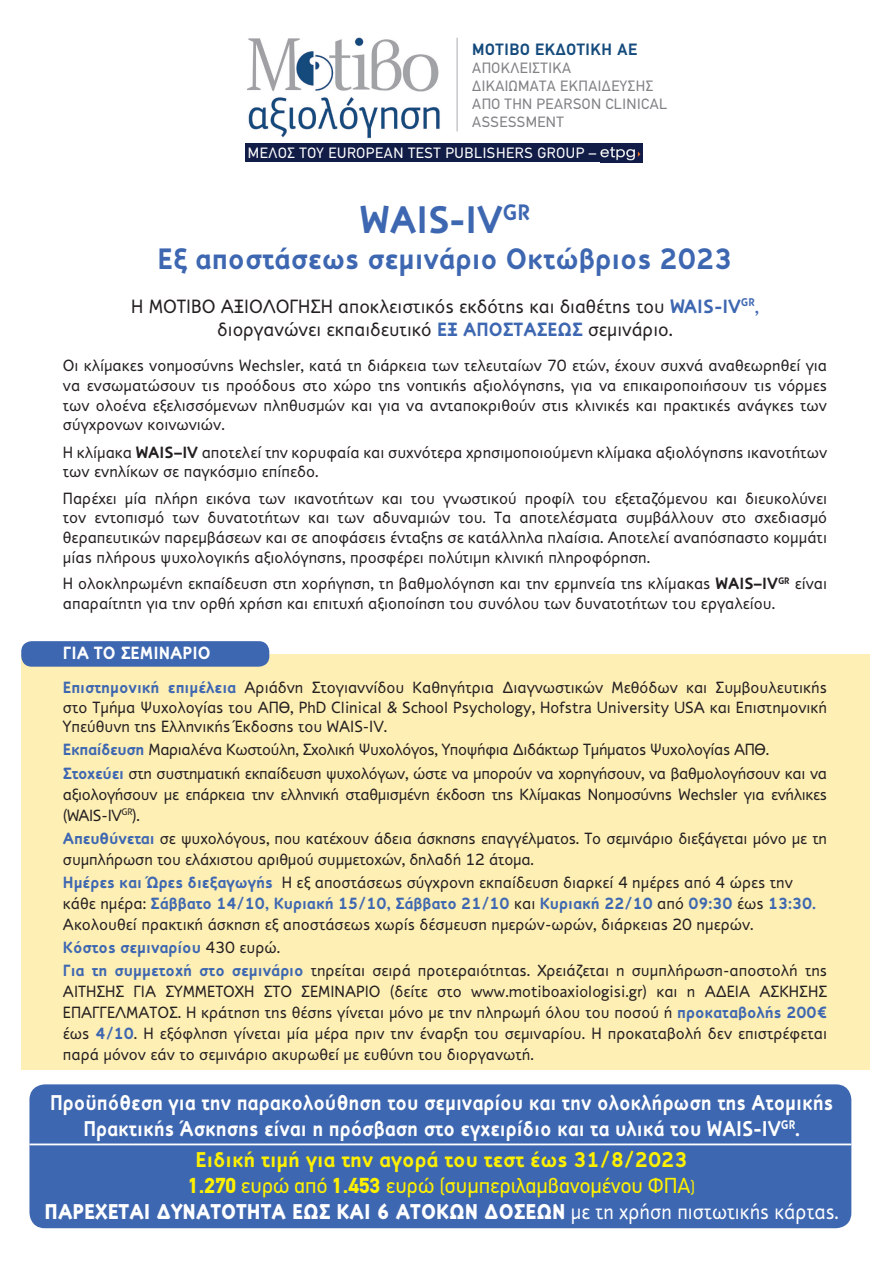
<style>
.page{position:relative;width:893px;height:1263px;background:#fff}
.page>*{position:absolute;margin:0;border:0;box-sizing:border-box;transform-origin:0 0}
.t1{font:700 39px "PF Textbook";color:#3e67b1}
.t2{font:700 30px "PF Textbook";color:#3e67b1}
.t3{font:700 21.75px/26.1px "PF Textbook";color:#fff;text-align:center;scale:.93 1}
.t4{font:900 21.75px "PF Textbook";color:#fff;scale:.93 1}
.t5{font:21.75px "PF Din Text";color:#fff101}
.t6{font:700 21.75px "PF Textbook";color:#fff101}
.t7{font:19.5px/23.4px "PF Textbook";color:#231f20;text-align:center}
.t8{font:700 18px "PF Textbook";color:#fff}
.t9{font:16.5px/19.8px "PF Textbook";color:#231f20}
.t10{font:16.5px/23.1px "PF Textbook";letter-spacing:-.02em;color:#231f20}
.t11{font:700 16.5px "PF Din Text";letter-spacing:.04em;color:#144a7c}
.t12{font:15px/18px "PF Din Text";letter-spacing:.03em;color:#808285}
.t13{font:15px "PF Din Text";letter-spacing:.04em;color:#fff}
.s1{font-weight:700;color:#3e67b1}
.s2{color:#3e67b1}
.s3{font-weight:700}
.s4{font-weight:900}
.s5{font-size:18.15px}
.s6{font-weight:400}
</style>
<div class="page">
<div style="left:21px;top:654px;width:849px;height:415px;background:#feefb5"></div>
<div style="left:21px;top:641px;width:248px;height:26px;background:#3e67b1;border-radius:10px"></div>
<div style="left:245px;top:143px;width:390px;height:19px;background:#111c47"></div>
<img style="left:248px;top:37px;width:192px;height:102px">
<hr style="left:456px;top:38px;width:2px;height:93px;background:#bcbdc0">
<img style="left:600px;top:143px;width:42px;height:19px">
<div style="left:29px;top:1084px;width:822px;height:144px;background:#3e67b1;border-radius:15px"></div>
<hr style="left:29px;top:1143px;width:822px;height:2px;background:#fff">
<p class="t11" style="left:472px;top:39px;width:166px">MOTIBO ΕΚΔΟΤΙΚΗ ΑE</p>
<p class="t12" style="left:472px;top:59px;width:197px">ΑΠΟΚΛΕΙΣΤΙΚΆ<br>ΔΙΚΑΙΏΜΑΤΑ ΕΚΠΑΊΔΕΥΣΗΣ<br>ΑΠΌ ΤΗΝ PEARSON CLINICAL<br>ASSESSMENT</p>
<p class="t13" style="left:248px;top:144px;width:389px">ΜΕΛΟΣ ΤΟΥ EUROPEAN TEST PUBLISHERS GROUP – ETPG</p>
<h1 class="t1" style="left:360px;top:197px;width:172px">WAIS-IV<sup>GR</sup></h1>
<h2 class="t2" style="left:157px;top:241px;width:577px">Εξ αποστάσεως σεμινάριο Οκτώβριος 2023</h2>
<p class="t7" style="left:131px;top:295px;width:629px">Η ΜΟΤΙΒΟ ΑΞΙΟΛΟΓΗΣΗ αποκλειστικός εκδότης και διαθέτης του <span class="s1">WAIS-IV</span><sup>GR</sup><span class="s2">, </span>διοργανώνει εκπαιδευτικό <span class="s1">ΕΞ ΑΠΟΣΤΑΣΕΩΣ</span> σεμινάριο.</p>
<p class="t9" style="left:63px;top:356px;width:766px;text-align:justify">Οι κλίμακες νοημοσύνης Wechsler, κατά τη διάρκεια των τελευταίων 70 ετών, έχουν συχνά αναθεωρηθεί για να ενσωματώσουν τις προόδους στο χώρο της νοητικής αξιολόγησης, για να επικαιροποιήσουν τις νόρμες των ολοένα εξελισσόμενων πληθυσμών και για να ανταποκριθούν στις κλινικές και πρακτικές ανάγκες των σύγχρονων κοινωνιών.</p>
<p class="t9" style="left:63px;top:442px;width:766px">Η κλίμακα <span class="s3">WAIS–IV</span> αποτελεί την κορυφαία και συχνότερα χρησιµοποιούµενη κλίµακα αξιολόγησης ικανοτήτων των ενηλίκων σε παγκόσµιο επίπεδο.</p>
<p class="t9" style="left:63px;top:488px;width:766px;text-align:justify">Παρέχει μία πλήρη εικόνα των ικανοτήτων και του γνωστικού προφίλ του εξεταζόμενου και διευκολύνει τον εντοπισμό των δυνατοτήτων και των αδυναμιών του. Τα αποτελέσµατα συμβάλλουν στο σχεδιασµό θεραπευτικών παρεµβάσεων και σε αποφάσεις ένταξης σε κατάλληλα πλαίσια. Αποτελεί αναπόσπαστο κομμάτι μίας πλήρους ψυχολογικής αξιολόγησης, προσφέρει πολύτιμη κλινική πληροφόρηση.</p>
<p class="t9" style="left:63px;top:574px;width:766px">Η ολοκληρωμένη εκπαίδευση στη χορήγηση, τη βαθμολόγηση και την ερμηνεία της κλίμακας <span class="s3">WAIS–IV</span><sup>GR</sup> είναι απαραίτητη για την ορθή χρήση και επιτυχή αξιοποίηση του συνόλου των δυνατοτήτων του εργαλείου.</p>
<p class="t8" style="left:63px;top:642px;width:149px">ΓΙΑ ΤΟ ΣΕΜΙΝΆΡΙΟ</p>
<p class="t9" style="left:63px;top:677px;width:766px;text-align:justify"><span class="s1">Επιστημονική επιμέλεια</span> Αριάδνη Στογιαννίδου Καθηγήτρια Διαγνωστικών Μεθόδων και Συμβουλευτικής στο Τμήμα Ψυχολογίας του ΑΠΘ, PhD Clinical &amp; School Psychology, Hofstra University USA και Επιστημονική Υπεύθυνη της Ελληνικής Έκδοσης του WAIS-IV.</p>
<p class="t10" style="left:63px;top:738px;width:766px"><span class="s1">Εκπαίδευση</span> Μαριαλένα Κωστούλη, Σχολική Ψυχολόγος, Υποψήφια Διδάκτωρ Τμήματος Ψυχολογίας ΑΠΘ.<br><span class="s1">Στοχεύει</span> στη συστηματική εκπαίδευση ψυχολόγων, ώστε να μπορούν να χορηγήσουν, να βαθμολογήσουν και να</p>
<p class="t10" style="left:63px;top:784px;width:766px;line-height:21px">αξιολογήσουν με επάρκεια την ελληνική σταθμισμένη έκδοση της Κλίμακας Νοημοσύνης Wechsler για ενήλικες (WAIS-IV<sup>GR</sup>).</p>
<p class="t9" style="left:63px;top:828px;width:766px;line-height:21px"><span class="s1">Απευθύνεται</span> σε ψυχολόγους, που κατέχουν άδεια άσκησης επαγγέλματος. Το σεμινάριο διεξάγεται μόνο με τη συμπλήρωση του ελάχιστου αριθμού συμμετοχών, δηλαδή 12 άτομα.</p>
<p class="t9" style="left:63px;top:872px;width:755px;line-height:21px"><span class="s1">Ημέρες και Ώρες διεξαγωγής</span> Η εξ αποστάσεως σύγχρονη εκπαίδευση διαρκεί 4 ημέρες από 4 ώρες την κάθε ημέρα: <span class="s1">Σάββατο 14/10, Κυριακή 15/10, Σάββατο 21/10</span> και <span class="s1">Κυριακή 22/10</span> από <span class="s1">09:30</span> έως <span class="s1">13:30.<br></span>Ακολουθεί πρακτική άσκηση εξ αποστάσεως χωρίς δέσμευση ημερών-ωρών, διάρκειας 20 ημερών.</p>
<p class="t9" style="left:63px;top:936px;width:766px;line-height:23.1px"><span class="s1">Κόστος σεμιναρίου</span> 430 ευρώ.<br><span class="s1">Για τη συμμετοχή στο σεμινάριο</span> τηρείται σειρά προτεραιότητας. Χρειάζεται η συμπλήρωση-αποστολή της</p>
<p class="t9" style="left:63px;top:981px;width:766px;line-height:21px;text-align:justify">ΑΙΤΗΣΗΣ ΓΙΑ ΣΥΜΜΕΤΟΧΗ ΣΤΟ ΣΕΜΙΝΑΡΙΟ (δείτε στο www.motiboaxiologisi.gr) και η ΑΔΕΙΑ ΑΣΚΗΣΗΣ ΕΠΑΓΓΕΛΜΑΤΟΣ. Η κράτηση της θέσης γίνεται μόνο με την πληρωμή όλου του ποσού ή <span class="s1">προκαταβολής 200€ </span>έως <span class="s1">4/10</span>. Η εξόφληση γίνεται μία μέρα πριν την έναρξη του σεμιναρίου. Η προκαταβολή δεν επιστρέφεται παρά μόνον εάν το σεμινάριο ακυρωθεί με ευθύνη του διοργανωτή.</p>
<h3 class="t3" style="left:50px;top:1090px;width:844px">Προϋπόθεση για την παρακολούθηση του σεμιναρίου και την ολοκλήρωση της Ατομικής<br>Πρακτικής Άσκησης είναι η πρόσβαση στο εγχειρίδιο και τα υλικά του WAIS-IV<sup>GR</sup>.</h3>
<h3 class="t6" style="left:196px;top:1147px;width:494px">Ειδική τιμή για την αγορά του τεστ έως 31/8/2023</h3>
<h3 class="t5" style="left:188px;top:1173px;width:509px"><span class="s4">1.270</span> ευρώ από <span class="s4">1.453</span> ευρώ (συμπεριλαμβανομένου ΦΠΑ<span class="s5">)</span></h3>
<h3 class="t4" style="left:45px;top:1199px;width:855px">ΠΑΡΕΧΕΤΑΙ ΔΥΝΑΤΟΤΗΤΑ ΕΩΣ ΚΑΙ 6 ΑΤΟΚΩΝ ΔΟΣΕΩΝ <span class="s6">με τη χρήση πιστωτικής κάρτας.</span></h3>
</div>
